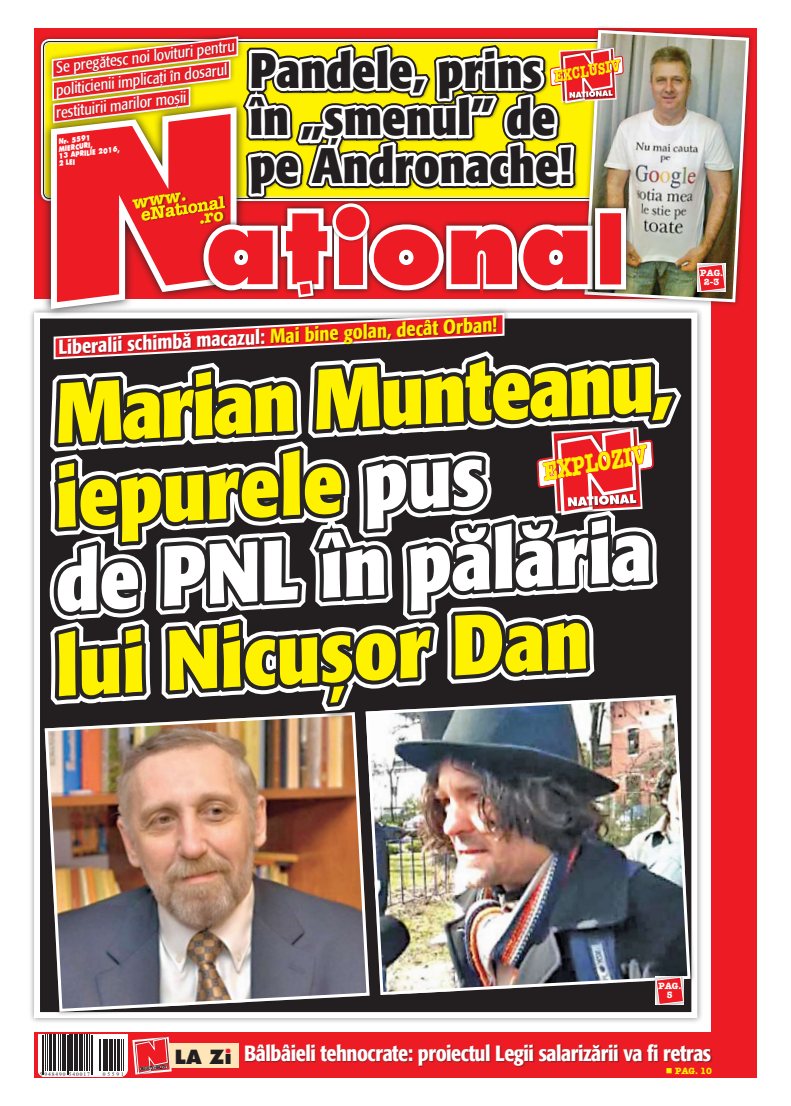
<style>
.page{position:relative;width:791px;height:1106px;background:#fff}
.page>*{position:absolute;margin:0;border:0;box-sizing:border-box;transform-origin:0 0}
.t1{font:100.7px "Futura Extra Bold Rom";color:#ed1c24}
.t2{font:700 condensed 84.2px/84.2px "R Formata";color:#fff200}
.t3{font:700 condensed 49.6px/47.6px "R Formata";color:#272425}
.t4{font:26.1px "American Type Writer Bold Rom";color:#fff200;scale:.73 1}
.t5{font:500 condensed 21.9px "R Formata";letter-spacing:-.02em;color:#fff}
.t6{font:500 condensed 20px "R Formata";color:#fff}
.t7{font:19.1px "Futura Extra Bold Rom";color:#231f20}
.t8{font:17.6px "American Type Writer Bold Rom";color:#fff200}
.t9{font:16.5px "American Type Writer Bold Rom";color:#fff200;scale:.73 1}
.t10{font:15.7px/22.5px "R Formata Condensed";color:#fff}
.t11{font:9px/9px "American Type Writer Bold Rom";color:#fff;text-align:center}
.t12{font:9px "American Type Writer Bold Rom";color:#fff200}
.t13{font:7.3px/7.3px "Futura Extra Bold Rom";color:#fff;scale:.8 1}
.t14{font:5.5px "Times New Roman";letter-spacing:.18em;color:#231f20}
.s1{font-size:70.7px}
.s2{color:#fff200}
.s3{color:#fff}
</style>
<div class="page">
<div style="left:712px;top:804px;width:45px;height:273px;background:#ed1c24"></div>
<div style="left:34px;top:1032px;width:723px;height:45px;background:#ed1c24"></div>
<div style="left:140px;top:1043px;width:99px;height:25px;background:#ffe6b9"></div>
<div style="left:134px;top:1036px;width:39px;height:43px;background:#ed1c24"></div>
<svg style="left:38px;top:1034px;width:134px;height:42px"></svg>
<div style="left:245px;top:1043px;width:500px;height:32px;background:#231f20;opacity:.5"></div>
<svg style="left:225px;top:1048px;width:6px;height:6px"></svg>
<div style="left:39px;top:706px;width:340px;height:315px;background:#231f20;opacity:.5"></div>
<img style="left:45px;top:935px;width:325px;height:76px">
<div style="left:360px;top:690px;width:340px;height:314px;background:#231f20;opacity:.5"></div>
<img style="left:366px;top:935px;width:320px;height:60px">
<div style="left:652px;top:973px;width:39px;height:39px;background:#231f20"></div>
<svg style="left:655px;top:976px;width:30px;height:29px"></svg>
<div style="left:48px;top:349px;width:743px;height:474px;background:#231f20;opacity:.5"></div>
<div style="left:579px;top:24px;width:180px;height:288px;background:#231f20;opacity:.5"></div>
<svg style="left:726px;top:28px;width:25px;height:174px;background:#b98783"></svg>
<svg style="left:726px;top:202px;width:65px;height:183px"></svg>
<div style="left:694px;top:260px;width:39px;height:39px;background:#231f20;opacity:.5"></div>
<svg style="left:264px;top:935px;width:45px;height:143px"></svg>
<img style="left:454px;top:935px;width:44px;height:143px">
<svg style="left:500px;top:935px;width:44px;height:143px"></svg>
<img style="left:504px;top:935px;width:36px;height:143px">
<img style="left:42px;top:24px;width:684px;height:911px">
<p class="t10" style="left:49px;top:57px;width:187px;text-indent:6px;rotate:-7deg">Se pregătesc noi lovituri pentru politicienii implicați în dosarul restituirii marilor moșii</p>
<p class="t13" style="left:55px;top:138px;width:80px;text-indent:3px;rotate:-7deg">Nr. 5591 miercuri,<br>13 aprilie 2016,<br>2 LEI</p>
<p class="t8" style="left:131px;top:192px;width:56px;rotate:-9deg">www.</p>
<h3 class="t3" style="left:250px;top:47px;width:294px">Pandele, prins</h3>
<p class="t9" style="left:552px;top:67px;width:94px;rotate:-10deg">EXCLUSIV</p>
<h3 class="t3" style="left:250px;top:95px;width:324px">în „șmenul” de pe Andronache!</h3>
<h1 class="t1" style="left:205px;top:184px;width:389px">at<span class="s1">I</span>ona</h1>
<p class="t6" style="left:57px;top:336px;width:441px;rotate:-3deg">Liberalii schimbă macazul: <span class="s2">Mai bine golan, decât Orban!</span></p>
<h2 class="t2" style="left:43px;top:373px;width:629px;rotate:-3deg">Marian Munteanu, iepurele <span class="s3">pus<br>de PNL în pălăria</span></h2>
<h2 class="t2" style="left:52px;top:626px;width:535px;rotate:-3deg">lui Nicușor Dan</h2>
<h3 class="t4" style="left:540px;top:456px;width:146px;rotate:-10deg">EXPLOZIV</h3>
<p class="t11" style="left:700px;top:268px;width:24px">PAG.<br>2-3</p>
<p class="t11" style="left:658px;top:981px;width:24px">PAG.<br>5</p>
<p class="t14" style="left:40px;top:1070px;width:52px">5 948490 540017</p>
<p class="t14" style="left:103px;top:1070px;width:22px">05258931</p>
<p class="t7" style="left:175px;top:1045px;width:58px">la Zi</p>
<h3 class="t5" style="left:244px;top:1041px;width:468px">Bâlbâieli tehnocrate: proiectul Legii salarizării va fi retras</h3>
<p class="t12" style="left:666px;top:1065px;width:48px">■ PAG. 10</p>
</div>
